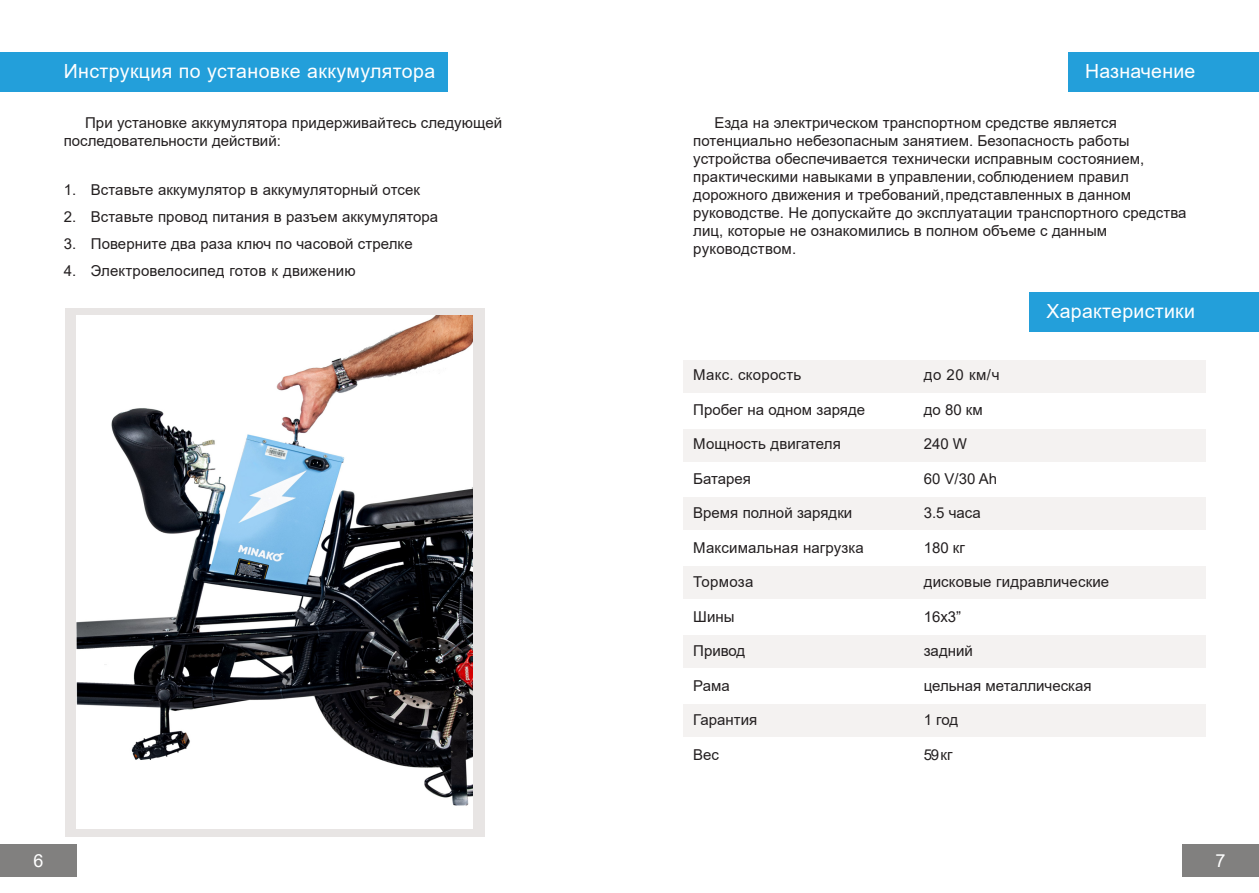
<style>
.page{position:relative;width:1259px;height:893px;background:#fff}
.page>*{position:absolute;margin:0;border:0;box-sizing:border-box;transform-origin:0 0}
.t1{font:19.5px "Arial";letter-spacing:.015em;color:#fff}
.t2{font:18px "Arial";color:#fff}
.t3{font:15px/18px "Arial";letter-spacing:.005em;color:#231f20}
</style>
<div class="page">
<div style="left:0;top:845px;width:77px;height:32px;background:#81807f"></div>
<div style="left:1182px;top:845px;width:77px;height:32px;background:#81807f"></div>
<div style="left:0;top:52px;width:448px;height:40px;background:#239fda"></div>
<div style="left:1068px;top:52px;width:191px;height:40px;background:#239fda"></div>
<div style="left:1029px;top:292px;width:230px;height:40px;background:#239fda"></div>
<div style="left:65px;top:308px;width:419px;height:528px;background:#e8e5e4"></div>
<div style="left:683px;top:360px;width:522px;height:32px;background:#f4f2f1"></div>
<div style="left:683px;top:429px;width:522px;height:32px;background:#f4f2f1"></div>
<div style="left:683px;top:498px;width:522px;height:32px;background:#f4f2f1"></div>
<div style="left:683px;top:567px;width:522px;height:32px;background:#f4f2f1"></div>
<div style="left:683px;top:635px;width:522px;height:33px;background:#f4f2f1"></div>
<div style="left:683px;top:704px;width:522px;height:33px;background:#f4f2f1"></div>
<img style="left:77px;top:315px;width:395px;height:513px">
<h1 class="t1" style="left:64px;top:64px;width:373px">Инструкция по установке аккумулятора</h1>
<p class="t3" style="left:64px;top:115px;width:440px;text-indent:21px">При установке аккумулятора придерживайтесь следующей последовательности действий:</p>
<p class="t3" style="left:64px;top:183px;width:358px">1. Вставьте аккумулятор в аккумуляторный отсек</p>
<p class="t3" style="left:64px;top:210px;width:376px">2. Вставьте провод питания в разъем аккумулятора</p>
<p class="t3" style="left:64px;top:237px;width:350px">3. Поверните два раза ключ по часовой стрелке</p>
<p class="t3" style="left:64px;top:264px;width:293px">4. Электровелосипед готов к движению</p>
<h1 class="t1" style="left:1085px;top:64px;width:112px">Назначение</h1>
<p class="t3" style="left:693px;top:115px;width:495px;text-indent:21px">Езда на электрическом транспортном средстве является потенциально небезопасным занятием. Безопасность работы устройства обеспечивается технически исправным состоянием, практическими навыками в управлении,соблюдением правил дорожного движения и требований,представленных в данном руководстве. Не допускайте до эксплуатации транспортного средства лиц, которые не ознакомились в полном объеме с данным руководством.</p>
<p class="t3" style="left:693px;top:368px;width:109px">Макс. скорость</p>
<p class="t3" style="left:693px;top:402px;width:173px">Пробег на одном заряде</p>
<p class="t3" style="left:693px;top:437px;width:149px">Мощность двигателя</p>
<p class="t3" style="left:693px;top:471px;width:59px">Батарея</p>
<p class="t3" style="left:693px;top:506px;width:160px">Время полной зарядки</p>
<p class="t3" style="left:693px;top:540px;width:172px">Максимальная нагрузка</p>
<p class="t3" style="left:693px;top:575px;width:62px">Тормоза</p>
<p class="t3" style="left:693px;top:609px;width:43px">Шины</p>
<p class="t3" style="left:693px;top:644px;width:54px">Привод</p>
<p class="t3" style="left:693px;top:678px;width:38px">Рама</p>
<p class="t3" style="left:693px;top:713px;width:65px">Гарантия</p>
<p class="t3" style="left:693px;top:747px;width:27px">Вес</p>
<h1 class="t1" style="left:1046px;top:304px;width:150px">Характеристики</h1>
<p class="t3" style="left:923px;top:368px;width:77px">до 20 км/ч</p>
<p class="t3" style="left:923px;top:402px;width:60px">до 80 км</p>
<p class="t3" style="left:923px;top:437px;width:45px">240 W</p>
<p class="t3" style="left:923px;top:471px;width:75px">60 V/30 Ah</p>
<p class="t3" style="left:923px;top:506px;width:59px">3.5 часа</p>
<p class="t3" style="left:923px;top:540px;width:43px">180 кг</p>
<p class="t3" style="left:923px;top:575px;width:187px">дисковые гидравлические</p>
<p class="t3" style="left:923px;top:609px;width:39px">16x3”</p>
<p class="t3" style="left:923px;top:644px;width:51px">задний</p>
<p class="t3" style="left:923px;top:678px;width:169px">цельная металлическая</p>
<p class="t3" style="left:923px;top:713px;width:36px">1 год</p>
<p class="t3" style="left:923px;top:747px;width:30px">59 кг</p>
<p class="t2" style="left:33px;top:854px;width:12px">6</p>
<p class="t2" style="left:1215px;top:854px;width:12px">7</p>
</div>
